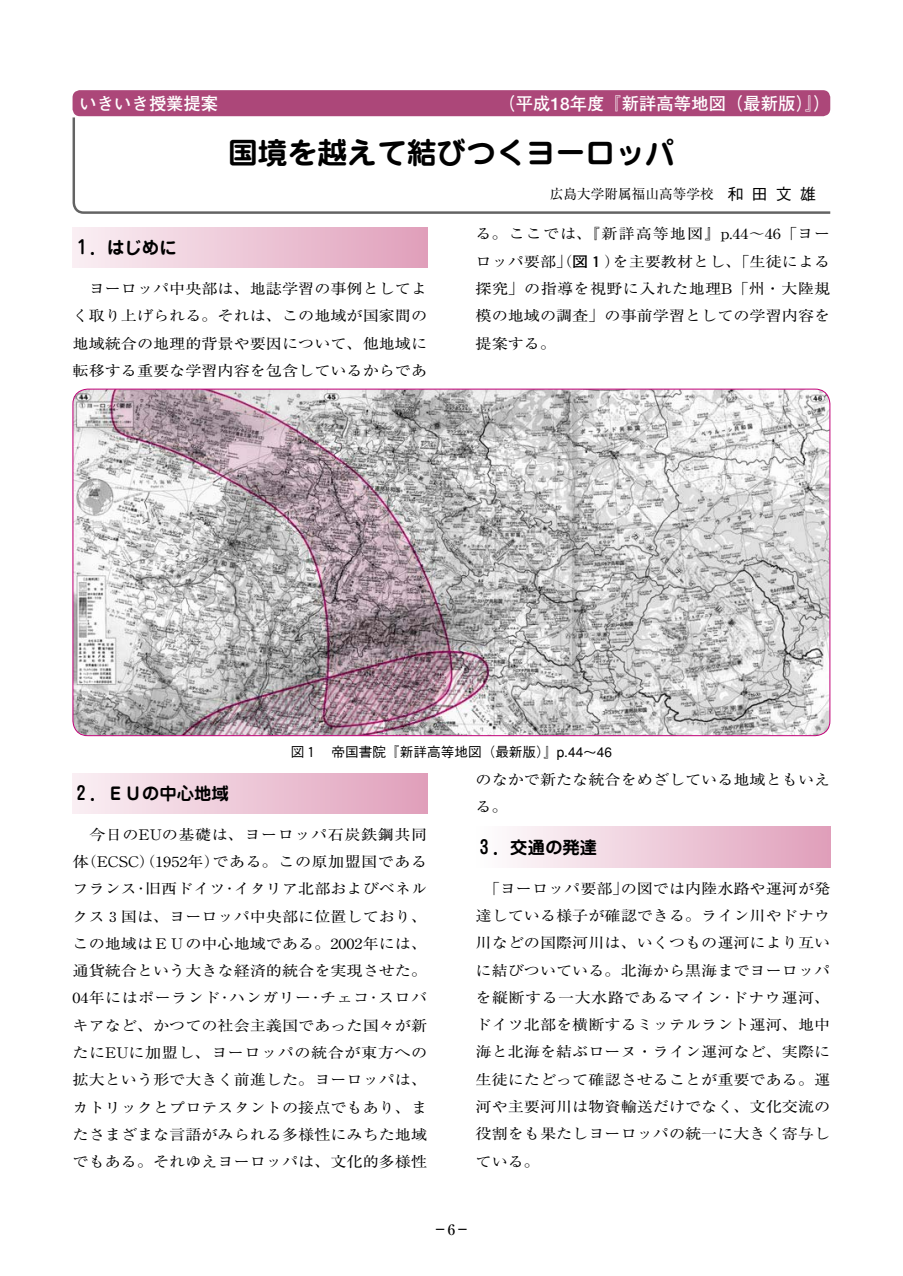
<style>
.page{position:relative;width:903px;height:1276px;background:#fff}
.page>*{position:absolute;margin:0;border:0;box-sizing:border-box;transform-origin:0 0}
.t1{font:700 29.75px "Jun 501";color:#000}
.t2{font:700 17.32px "Futo Go B101";color:#fff}
.t3{font:700 17.32px "Jun 501";color:#000}
.t4{font:500 14.88px "Ryumin";color:#000}
.t5{font:14.53px/27.3px "Ryumin";color:#000;text-align:justify;scale:1.11 1}
.t6{font:500 13.65px "Gothic BBB";color:#000}
.t7{font:13.65px "Ryumin";color:#000}
.s1{font-family:"Gothic BBB";font-weight:500;font-size:16.1px}
.s2{font-family:"Futo Go B101";font-weight:700}
</style>
<div class="page">
<div style="left:73px;top:227px;width:354px;height:41px;background:linear-gradient(to right,#faeff3,#e0a0bb)"></div>
<svg style="left:72px;top:115px;width:759px;height:99px"></svg>
<div style="left:73px;top:90px;width:757px;height:26px;background:#ac4779;border-radius:7px"></div>
<div style="left:73px;top:773px;width:354px;height:40px;background:linear-gradient(to right,#faeff3,#e0a0bb)"></div>
<div style="left:476px;top:827px;width:354px;height:40px;background:linear-gradient(to right,#fefefe,#e09fba)"></div>
<img style="left:73px;top:389px;width:757px;height:347px;border-radius:15px">
<p class="t2" style="left:79px;top:97px;width:140px">いきいき授業提案</p>
<p class="t2" style="left:498px;top:97px;width:333px">（平成18年度『新詳高等地図（最新版）』）</p>
<h1 class="t1" style="left:228px;top:142px;width:448px">国境を越えて結びつくヨーロッパ</h1>
<p class="t3" style="left:73px;top:241px;width:106px">１．はじめに</p>
<p class="t5" style="left:73px;top:277px;width:321px">　ヨーロッパ中央部は、地誌学習の事例としてよく取り上げられる。それは、この地域が国家間の地域統合の地理的背景や要因について、他地域に転移する重要な学習内容を包含しているからであ</p>
<p class="t7" style="left:550px;top:189px;width:268px">広島大学附属福山高等学校　<span class="s1">和田文雄</span></p>
<p class="t5" style="left:476px;top:222px;width:321px">る。ここでは、『新詳高等地図』p.44～46 ｢ヨーロッパ要部｣（<span class="s2">図１</span>）を主要教材とし、｢生徒による探究｣の指導を視野に入れた地理B「州・大陸規模の地域の調査」の事前学習としての学習内容を提案する。</p>
<p class="t6" style="left:291px;top:747px;width:323px">図１　帝国書院『新詳高等地図（最新版）』p.44～46</p>
<p class="t3" style="left:73px;top:787px;width:158px">２．ＥＵの中心地域</p>
<p class="t5" style="left:73px;top:822px;width:321px">　今日のEUの基礎は、ヨーロッパ石炭鉄鋼共同体（ECSC）（1952年）である。この原加盟国であるフランス･旧西ドイツ･イタリア北部およびベネルクス３国は、ヨーロッパ中央部に位置しており、この地域はＥＵの中心地域である。2002年には、通貨統合という大きな経済的統合を実現させた。04年にはポーランド･ハンガリー･チェコ･スロバキアなど、かつての社会主義国であった国々が新たにEUに加盟し、ヨーロッパの統合が東方への拡大という形で大きく前進した。ヨーロッパは、カトリックとプロテスタントの接点でもあり、またさまざまな言語がみられる多様性にみちた地域でもある。それゆえヨーロッパは、文化的多様性</p>
<p class="t5" style="left:476px;top:767px;width:321px">のなかで新たな統合をめざしている地域ともいえる。</p>
<p class="t3" style="left:476px;top:841px;width:123px">３．交通の発達</p>
<p class="t5" style="left:476px;top:876px;width:321px">　｢ヨーロッパ要部」の図では内陸水路や運河が発達している様子が確認できる。ライン川やドナウ川などの国際河川は、いくつもの運河により互いに結びついている。北海から黒海までヨーロッパを縦断する一大水路であるマイン･ドナウ運河、ドイツ北部を横断するミッテルラント運河、地中海と北海を結ぶローヌ・ライン運河など、実際に生徒にたどって確認させることが重要である。運河や主要河川は物資輸送だけでなく、文化交流の役割をも果たしヨーロッパの統一に大きく寄与している。</p>
<p class="t4" style="left:433px;top:1223px;width:39px">－6－</p>
</div>
